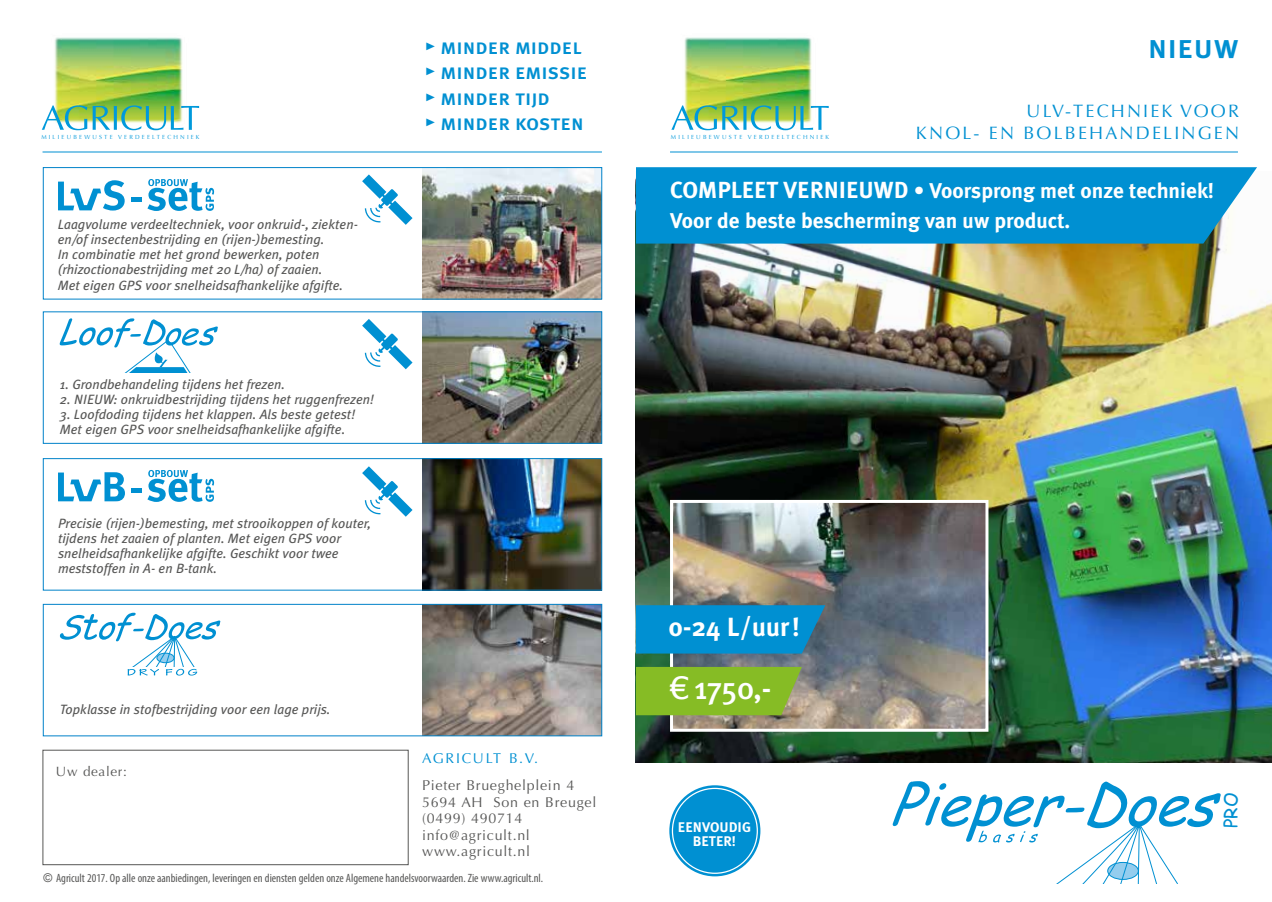
<style>
.page{position:relative;width:1272px;height:902px;background:#fff}
.page>*{position:absolute;margin:0;border:0;box-sizing:border-box;transform-origin:0 0}
.t1{font:33.75px "Meta Plus Medium Caps";color:#0090d2}
.t2{font:500 31.35px "Meta Plus";color:#fff}
.t3{font:700 26.25px "Meta Plus";color:#fff}
.t4{font:21.75px "Meta Plus Medium Caps";color:#0090d2}
.t5{font:700 21.3px/30px "Meta Plus";color:#fff}
.t6{font:18.3px "Comic Sans MS";color:#0090d2}
.t7{font:18px/21.6px "Optima";letter-spacing:.12em;color:#0090d2;text-align:right}
.t8{font:14.25px/16.5px "Optima";letter-spacing:.05em;color:#575756}
.t9{font:14.25px "Optima";letter-spacing:.12em;color:#0090d2}
.t10{font:700 13.95px/14.9px "Meta Plus";color:#fff;text-align:center}
.t11{font:italic 13.5px/15px "Meta Plus";color:#575756}
.t12{font:13.5px "Optima";letter-spacing:.05em;color:#575756}
.t13{font:condensed 12px "Myriad Pro";color:#575756}
.t14{font:5.85px "Optima";letter-spacing:.37em;color:#0099db}
.s1{font-family:"Arial";font-stretch:normal}
.s2{font-size:23.25px}
.s3{font-family:"Lucida Sans";font-weight:400}
</style>
<div class="page">
<img style="left:422px;top:460px;width:178px;height:128px">
<div style="left:132px;top:487px;width:10px;height:5px;background:#0090d2"></div>
<svg style="left:58px;top:472px;width:67px;height:29px"></svg>
<svg style="left:147px;top:470px;width:67px;height:32px"></svg>
<hr style="left:132px;top:197px;width:10px;height:4px;background:#0090d2">
<svg style="left:147px;top:179px;width:67px;height:32px"></svg>
<svg style="left:58px;top:180px;width:67px;height:30px"></svg>
<div style="left:43px;top:458px;width:559px;height:132px;border:1px solid #0082c9"></div>
<img style="left:636px;top:243px;width:635px;height:519px">
<img style="left:684px;top:37px;width:145px;height:94px">
<svg style="left:671px;top:105px;width:157px;height:25px"></svg>
<svg style="left:892px;top:781px;width:328px;height:102px"></svg>
<hr style="left:670px;top:152px;width:567px;height:1px;background:#0090d2">
<img style="left:41px;top:37px;width:159px;height:94px">
<svg style="left:42px;top:105px;width:45px;height:25px"></svg>
<svg style="left:93px;top:105px;width:106px;height:25px"></svg>
<hr style="left:43px;top:152px;width:559px;height:1px;background:#0090d2">
<img style="left:422px;top:606px;width:178px;height:128px">
<div style="left:43px;top:604px;width:559px;height:132px;border:1px solid #0082c9"></div>
<svg style="left:60px;top:612px;width:160px;height:63px"></svg>
<div style="left:43px;top:750px;width:365px;height:114px;border:1px solid #575756"></div>
<div style="left:673px;top:789px;width:83px;height:83px;background:#0090d2;border-radius:50%"></div>
<div style="left:669px;top:785px;width:91px;height:91px;border:2px solid #0090d2;border-radius:50%"></div>
<div style="left:674px;top:790px;width:81px;height:81px;border:2px solid #0090d2;border-radius:50%"></div>
<img style="left:422px;top:313px;width:178px;height:128px">
<div style="left:43px;top:311px;width:559px;height:132px;border:1px solid #0082c9"></div>
<svg style="left:60px;top:318px;width:158px;height:55px"></svg>
<img style="left:422px;top:169px;width:178px;height:128px">
<div style="left:43px;top:167px;width:559px;height:132px;border:1px solid #0082c9"></div>
<svg style="left:362px;top:174px;width:50px;height:51px"></svg>
<svg style="left:362px;top:319px;width:50px;height:50px"></svg>
<svg style="left:362px;top:466px;width:50px;height:50px"></svg>
<img style="left:674px;top:504px;width:310px;height:223px">
<div style="left:670px;top:500px;width:318px;height:231px;border:3px solid #fff"></div>
<div style="left:636px;top:167px;width:620px;height:76px;background:#0090d2"></div>
<svg style="left:636px;top:605px;width:189px;height:48px;background:#058ccb"></svg>
<svg style="left:636px;top:666px;width:165px;height:49px;background:#87b82c"></svg>
<p class="t14" style="left:41px;top:134px;width:160px">MILIEUBEWUSTE VERDEELTECHNIEK</p>
<p class="t11" style="left:58px;top:216px;width:301px">Laagvolume verdeeltechniek, voor onkruid-, ziekten&shy;en/of insectenbestrijding en (rijen-)bemesting.<br>In combinatie met het grond bewerken, poten (rhizoctionabestrijding met 20 L/ha) of zaaien.</p>
<p class="t11" style="left:58px;top:278px;width:287px">Met eigen GPS voor snelheidsafhankelijke afgifte.</p>
<p class="t11" style="left:60px;top:376px;width:227px">1. Grondbehandeling tijdens het frezen.</p>
<p class="t11" style="left:60px;top:391px;width:315px">2. NIEUW: onkruidbestrijding tijdens het ruggenfrezen!</p>
<p class="t11" style="left:60px;top:406px;width:297px">3. Loofdoding tijdens het klappen. Als beste getest!<br>Met eigen GPS voor snelheidsafhankelijke afgifte.</p>
<p class="t11" style="left:58px;top:516px;width:314px">Precisie (rijen-)bemesting, met strooikoppen of kouter, tijdens het zaaien of planten. Met eigen GPS voor snelheidsafhankelijke afgifte. Geschikt voor twee meststoffen in A- en B-tank.</p>
<p class="t11" style="left:60px;top:701px;width:272px">Topklasse in stofbestrijding voor een lage prijs.</p>
<h3 class="t4" style="left:425px;top:34px;width:158px">• minder middel</h3>
<h3 class="t4" style="left:425px;top:59px;width:164px">• minder emissie</h3>
<h3 class="t4" style="left:425px;top:84px;width:127px">• minder tijd</h3>
<h3 class="t4" style="left:425px;top:110px;width:160px">• minder kosten</h3>
<p class="t9" style="left:422px;top:750px;width:117px">AGRICULT B.V.</p>
<p class="t8" style="left:422px;top:777px;width:175px">Pieter Brueghelplein 4<br>5694 AH Son en Breugel (0499) 490714 info@agricult.nl www.agricult.nl</p>
<p class="t13" style="left:44px;top:870px;width:501px"><span class="s1">©</span> Agricult 2017. Op alle onze aanbiedingen, leveringen en diensten gelden onze Algemene handelsvoorwaarden. Zie www.agricult.nl.</p>
<p class="t12" style="left:56px;top:763px;width:72px">Uw dealer:</p>
<p class="t14" style="left:671px;top:134px;width:160px">MILIEUBEWUSTE VERDEELTECHNIEK</p>
<h1 class="t1" style="left:1147px;top:27px;width:93px">nieuw</h1>
<h3 class="t7" style="left:916px;top:101px;width:324px">ULV-TECHNIEK VOOR<br>KNOL- EN BOLBEHANDELINGEN</h3>
<h3 class="t5" style="left:670px;top:175px;width:546px"><span class="s2">COMPLEET VERNIEUWD</span> • Voorsprong met onze techniek!<br>Voor de beste bescherming van uw product.</h3>
<h3 class="t3" style="left:668px;top:611px;width:133px">0-24 L/uur!</h3>
<h2 class="t2" style="left:670px;top:670px;width:103px"><span class="s3">€</span> 1750,-</h2>
<p class="t10" style="left:678px;top:819px;width:75px">EENVOUDIG<br>BETER!</p>
<h3 class="t6" style="left:1217px;top:827px;width:37px;rotate:-90deg">PRO</h3>
</div>
